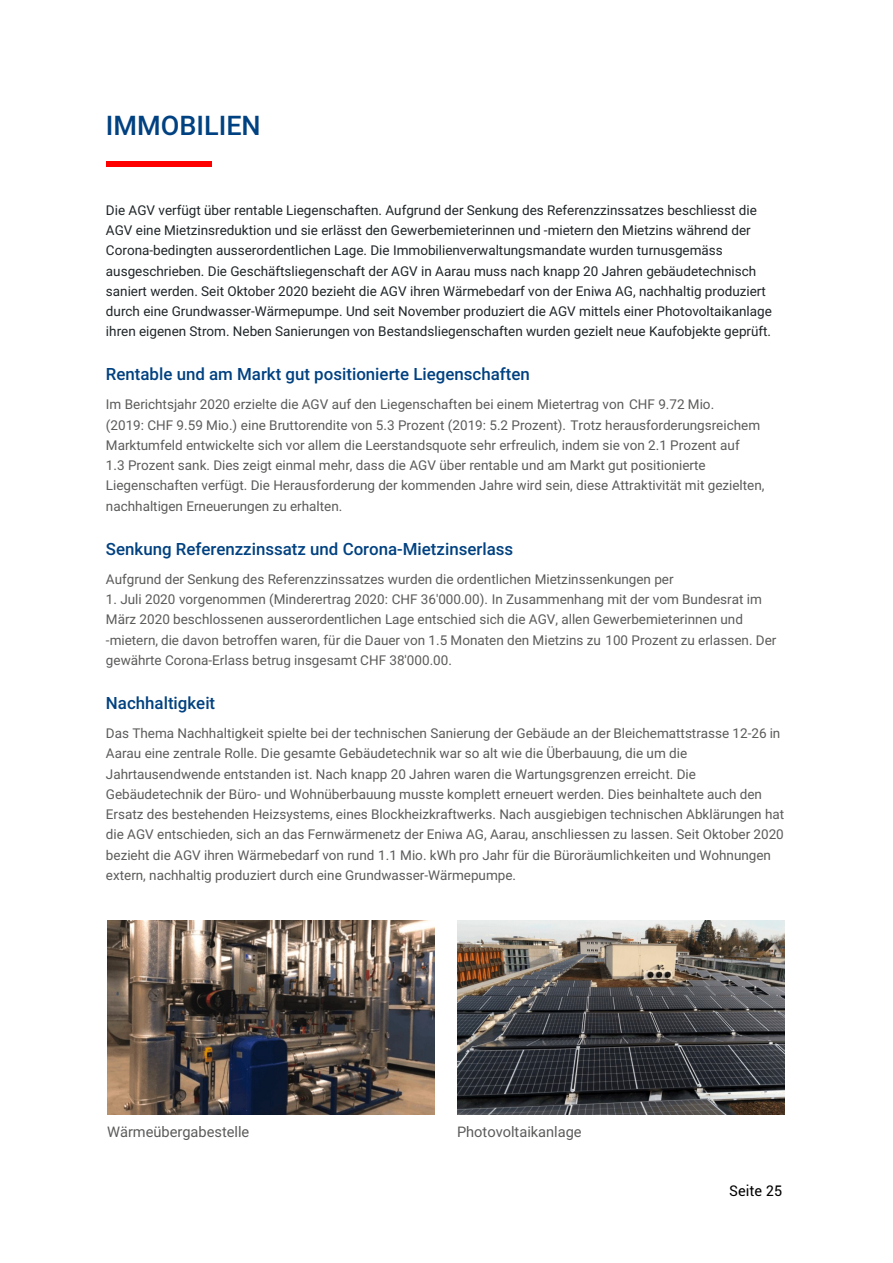
<style>
.page{position:relative;width:893px;height:1263px;background:#fff}
.page>*{position:absolute;margin:0;border:0;box-sizing:border-box;transform-origin:0 0}
.t1{font:500 27px "Roboto";color:#004181}
.t2{font:500 16.8px "Roboto";color:#004181}
.t3{font:14.7px "Roboto";color:#5b5b5a}
.t4{font:14.7px "Roboto";color:#000}
.t5{font:13.5px/20.2px "Roboto";color:#5b5b5a}
.t6{font:13.5px/20.2px "Roboto";color:#1f2528}
</style>
<div class="page">
<div style="left:106px;top:161px;width:106px;height:5px;background:#f00"></div>
<img style="left:107px;top:920px;width:327px;height:195px">
<img style="left:457px;top:920px;width:327px;height:195px">
<h1 class="t1" style="left:106px;top:111px;width:156px">IMMOBILIEN</h1>
<p class="t6" style="left:106px;top:200px;width:667px">Die AGV verfügt über rentable Liegenschaften. Aufgrund der Senkung des Referenzzinssatzes beschliesst die AGV eine Mietzinsreduktion und sie erlässt den Gewerbemieterinnen und -mietern den Mietzins während der Corona-bedingten ausserordentlichen Lage. Die Immobilienverwaltungsmandate wurden turnusgemäss ausgeschrieben. Die Geschäftsliegenschaft der AGV in Aarau muss nach knapp 20 Jahren gebäudetechnisch saniert werden. Seit Oktober 2020 bezieht die AGV ihren Wärmebedarf von der Eniwa AG, nachhaltig produziert durch eine Grundwasser-Wärmepumpe. Und seit November produziert die AGV mittels einer Photovoltaikanlage ihren eigenen Strom. Neben Sanierungen von Bestandsliegenschaften wurden gezielt neue Kaufobjekte geprüft.</p>
<p class="t2" style="left:106px;top:365px;width:425px">Rentable und am Markt gut positionierte Liegenschaften</p>
<p class="t5" style="left:106px;top:395px;width:660px">Im Berichtsjahr 2020 erzielte die AGV auf den Liegenschaften bei einem Mietertrag von CHF 9.72 Mio.<br>(2019: CHF 9.59 Mio.) eine Bruttorendite von 5.3 Prozent (2019: 5.2 Prozent). Trotz herausforderungsreichem Marktumfeld entwickelte sich vor allem die Leerstandsquote sehr erfreulich, indem sie von 2.1 Prozent auf<br>1.3 Prozent sank. Dies zeigt einmal mehr, dass die AGV über rentable und am Markt gut positionierte Liegenschaften verfügt. Die Herausforderung der kommenden Jahre wird sein, diese Attraktivität mit gezielten, nachhaltigen Erneuerungen zu erhalten.</p>
<p class="t2" style="left:106px;top:540px;width:409px">Senkung Referenzzinssatz und Corona-Mietzinserlass</p>
<p class="t5" style="left:106px;top:569px;width:569px">Aufgrund der Senkung des Referenzzinssatzes wurden die ordentlichen Mietzinssenkungen per</p>
<p class="t5" style="left:106px;top:590px;width:672px">1. Juli 2020 vorgenommen (Minderertrag 2020: CHF 36'000.00). In Zusammenhang mit der vom Bundesrat im März 2020 beschlossenen ausserordentlichen Lage entschied sich die AGV, allen Gewerbemieterinnen und -mietern, die davon betroffen waren, für die Dauer von 1.5 Monaten den Mietzins zu 100 Prozent zu erlassen. Der gewährte Corona-Erlass betrug insgesamt CHF 38'000.00.</p>
<p class="t2" style="left:106px;top:694px;width:111px">Nachhaltigkeit</p>
<p class="t5" style="left:106px;top:724px;width:680px">Das Thema Nachhaltigkeit spielte bei der technischen Sanierung der Gebäude an der Bleichemattstrasse 12-26 in Aarau eine zentrale Rolle. Die gesamte Gebäudetechnik war so alt wie die Überbauung, die um die Jahrtausendwende entstanden ist. Nach knapp 20 Jahren waren die Wartungsgrenzen erreicht. Die Gebäudetechnik der Büro- und Wohnüberbauung musste komplett erneuert werden. Dies beinhaltete auch den Ersatz des bestehenden Heizsystems, eines Blockheizkraftwerks. Nach ausgiebigen technischen Abklärungen hat die AGV entschieden, sich an das Fernwärmenetz der Eniwa AG, Aarau, anschliessen zu lassen. Seit Oktober 2020 bezieht die AGV ihren Wärmebedarf von rund 1.1 Mio. kWh pro Jahr für die Büroräumlichkeiten und Wohnungen extern, nachhaltig produziert durch eine Grundwasser-Wärmepumpe.</p>
<p class="t3" style="left:107px;top:1124px;width:144px">Wärmeübergabestelle</p>
<p class="t3" style="left:457px;top:1124px;width:126px">Photovoltaikanlage</p>
<p class="t4" style="left:730px;top:1183px;width:54px">Seite 25</p>
</div>
